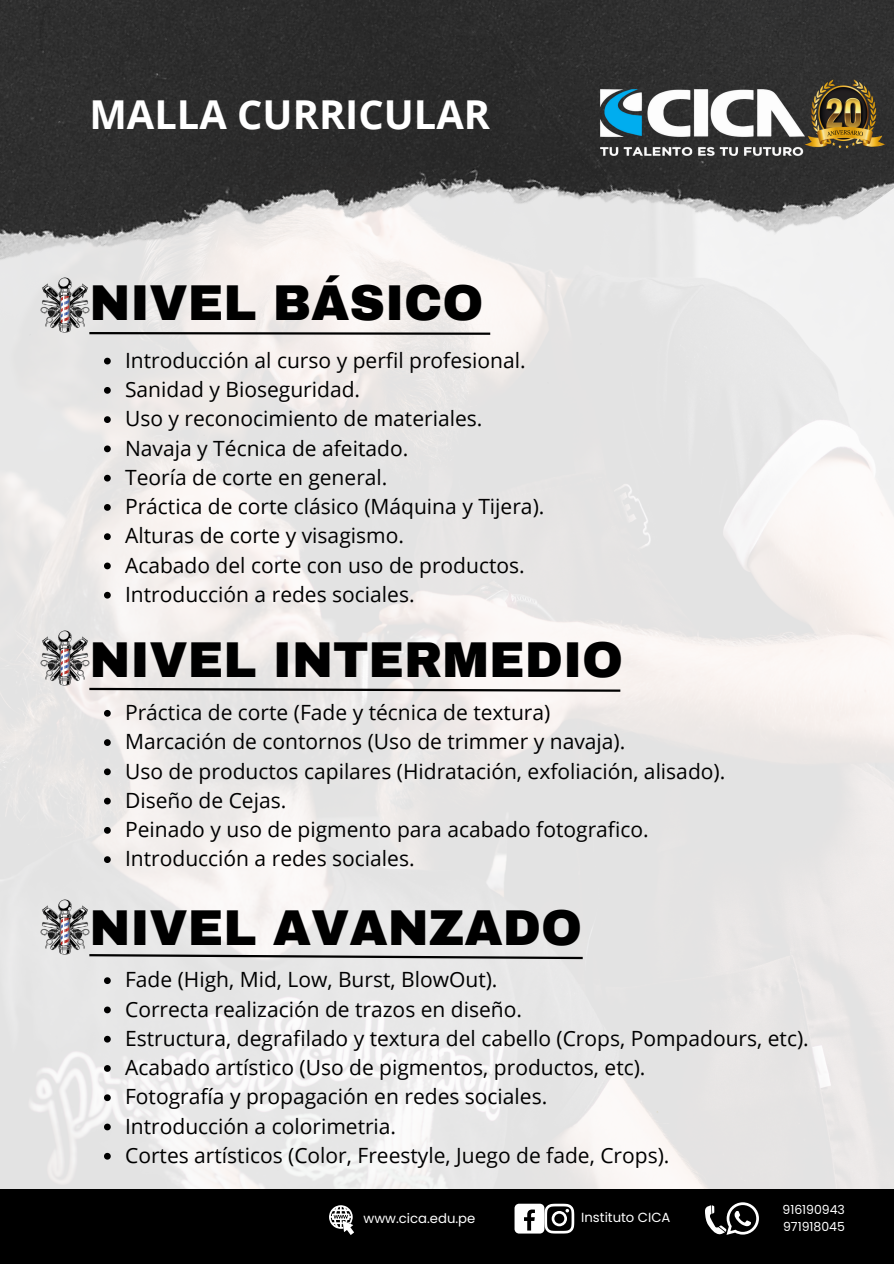
<style>
.page{position:relative;width:894px;height:1264px;background:#fff}
.page>*{position:absolute;margin:0;border:0;box-sizing:border-box;transform-origin:0 0}
.t1{font:900 49.2px "Archivo";color:#000}
.t2{font:700 39.75px "Open Sans";color:#fff}
.t3{font:21px "Open Sans";color:#000}
.t4{font:13.2px "Poppins";color:#fff}
.t5{font:12.45px "Poppins";color:#fff}
</style>
<div class="page">
<img style="left:0;top:659px;width:893px;height:415px">
<img style="left:0;top:0;width:893px;height:659px">
<img style="left:600px;top:89px;width:199px;height:67px">
<svg style="left:104px;top:358px;width:7px;height:6px"></svg>
<svg style="left:104px;top:387px;width:7px;height:7px"></svg>
<svg style="left:104px;top:416px;width:7px;height:7px"></svg>
<svg style="left:104px;top:445px;width:7px;height:7px"></svg>
<svg style="left:104px;top:475px;width:7px;height:6px"></svg>
<svg style="left:104px;top:504px;width:7px;height:7px"></svg>
<svg style="left:104px;top:533px;width:7px;height:7px"></svg>
<svg style="left:104px;top:562px;width:7px;height:7px"></svg>
<svg style="left:104px;top:592px;width:7px;height:6px"></svg>
<svg style="left:104px;top:710px;width:7px;height:6px"></svg>
<svg style="left:104px;top:739px;width:7px;height:7px"></svg>
<svg style="left:104px;top:768px;width:7px;height:7px"></svg>
<svg style="left:104px;top:797px;width:7px;height:7px"></svg>
<svg style="left:104px;top:827px;width:7px;height:6px"></svg>
<svg style="left:104px;top:856px;width:7px;height:7px"></svg>
<svg style="left:87px;top:331px;width:405px;height:5px;background:#838181"></svg>
<svg style="left:87px;top:686px;width:535px;height:7px"></svg>
<svg style="left:87px;top:952px;width:498px;height:8px;background:#a6a6a6"></svg>
<svg style="left:104px;top:977px;width:7px;height:7px"></svg>
<svg style="left:104px;top:1006px;width:7px;height:7px"></svg>
<svg style="left:104px;top:1035px;width:7px;height:7px"></svg>
<svg style="left:104px;top:1065px;width:7px;height:6px"></svg>
<img style="left:0;top:1074px;width:893px;height:189px">
<img style="left:40px;top:276px;width:50px;height:58px">
<img style="left:40px;top:629px;width:50px;height:58px">
<img style="left:40px;top:897px;width:50px;height:59px">
<img style="left:799px;top:69px;width:91px;height:91px">
<h2 class="t2" style="left:89px;top:86px;width:402px">MALLA CURRICULAR</h2>
<p class="t1" style="left:89px;top:277px;width:395px">NIVEL BÁSICO</p>
<p class="t3" style="left:125px;top:345px;width:402px">Introducción al curso y perfil profesional.</p>
<p class="t3" style="left:125px;top:374px;width:236px">Sanidad y Bioseguridad.</p>
<h1 class="t3" style="left:125px;top:404px;width:359px">Uso y reconocimiento de materiales.</h1>
<p class="t3" style="left:125px;top:433px;width:284px">Navaja y Técnica de afeitado.</p>
<p class="t3" style="left:125px;top:462px;width:264px">Teoría de corte en general.</p>
<p class="t3" style="left:125px;top:491px;width:421px">Práctica de corte clásico (Máquina y Tijera).</p>
<p class="t3" style="left:125px;top:521px;width:280px">Alturas de corte y visagismo.</p>
<p class="t3" style="left:125px;top:550px;width:401px">Acabado del corte con uso de productos.</p>
<p class="t3" style="left:125px;top:579px;width:291px">Introducción a redes sociales.</p>
<p class="t1" style="left:89px;top:634px;width:535px">NIVEL INTERMEDIO</p>
<p class="t3" style="left:125px;top:697px;width:426px">Práctica de corte (Fade y técnica de textura)</p>
<p class="t3" style="left:125px;top:727px;width:501px">Marcación de contornos (Uso de trimmer y navaja).</p>
<p class="t3" style="left:125px;top:756px;width:601px">Uso de productos capilares (Hidratación, exfoliación, alisado).</p>
<p class="t3" style="left:125px;top:785px;width:163px">Diseño de Cejas.</p>
<h1 class="t3" style="left:125px;top:814px;width:525px">Peinado y uso de pigmento para acabado fotografico.</h1>
<p class="t3" style="left:125px;top:844px;width:291px">Introducción a redes sociales.</p>
<p class="t1" style="left:89px;top:901px;width:494px">NIVEL AVANZADO</p>
<p class="t3" style="left:125px;top:965px;width:374px">Fade (High, Mid, Low, Burst, BlowOut).</p>
<p class="t3" style="left:125px;top:994px;width:398px">Correcta realización de trazos en diseño.</p>
<p class="t3" style="left:125px;top:1023px;width:685px">Estructura, degrafilado y textura del cabello (Crops, Pompadours, etc).</p>
<p class="t3" style="left:125px;top:1052px;width:522px">Acabado artístico (Uso de pigmentos, productos, etc).</p>
<h1 class="t3" style="left:125px;top:1082px;width:423px">Fotografía y propagación en redes sociales.</h1>
<p class="t3" style="left:125px;top:1111px;width:272px">Introducción a colorimetria.</p>
<p class="t3" style="left:125px;top:1140px;width:546px">Cortes artísticos (Color, Freestyle, Juego de fade, Crops).</p>
<p class="t4" style="left:363px;top:1208px;width:113px">www.cica.edu.pe</p>
<p class="t4" style="left:581px;top:1207px;width:91px">Instituto CICA</p>
<p class="t5" style="left:782px;top:1201px;width:64px">916190943</p>
<p class="t5" style="left:782px;top:1217px;width:63px">971918045</p>
</div>
